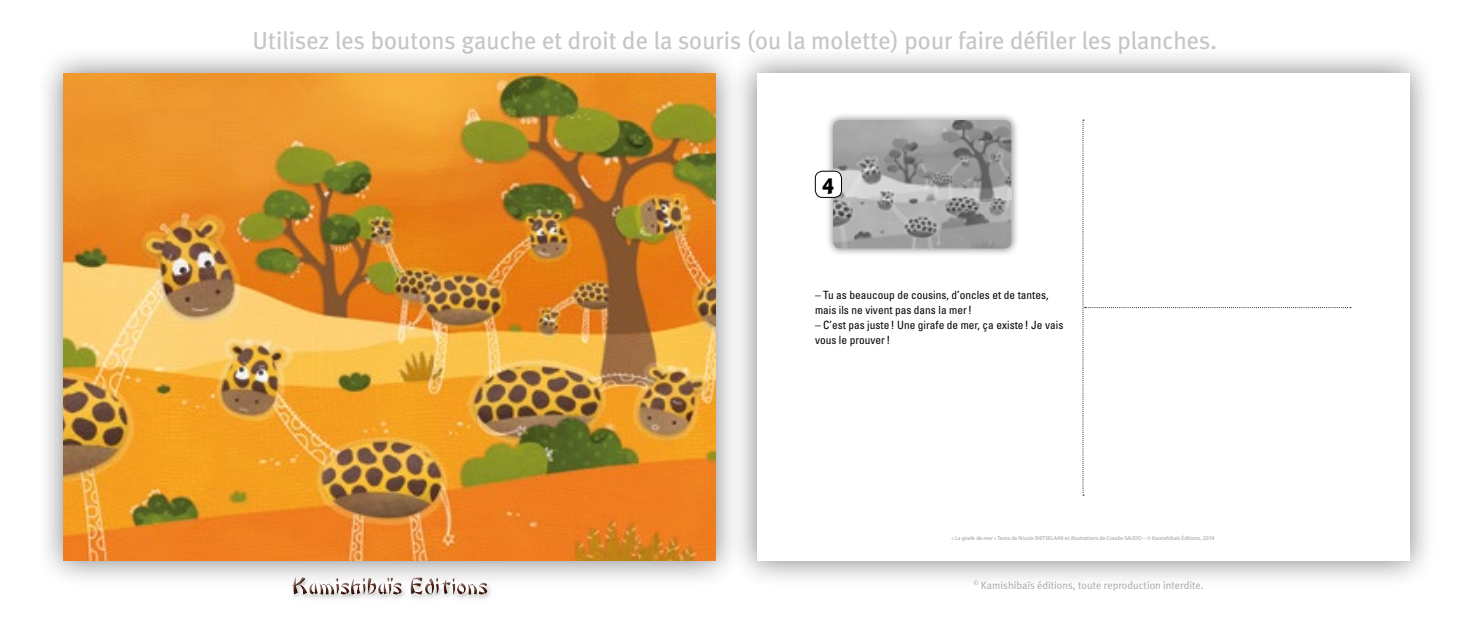
<style>
.page{position:relative;width:1474px;height:621px;background:#fff}
.page>*{position:absolute;margin:0;border:0;box-sizing:border-box;transform-origin:0 0}
.t1{font:24.5px "Meta Plus";color:#c6c6c6}
.t2{font:900 22.05px "Goudy Sans";color:#000}
.t3{font:condensed 11.38px/15px "Univers LT Std";color:#000}
.t4{font:10.5px "Meta Plus";color:#b3b2b2}
.t5{font:5.6px "Myriad Pro";color:#9d9d9c}
</style>
<div class="page">
<div style="left:284px;top:576px;width:216px;height:31px;background:#000;opacity:.75"></div>
<div style="left:729px;top:45px;width:707px;height:543px;background:#000;opacity:.5"></div>
<div style="left:756px;top:73px;width:653px;height:487px;background:#fff"></div>
<svg style="left:1082px;top:120px;width:268px;height:375px"></svg>
<div style="left:825px;top:112px;width:194px;height:144px;background:#000;opacity:.5"></div>
<img style="left:833px;top:120px;width:178px;height:128px">
<div style="left:815px;top:171px;width:26px;height:26px;background:#fff;border-radius:7px"></div>
<div style="left:815px;top:171px;width:26px;height:26px;border:1px solid #000;border-radius:7px"></div>
<svg style="left:1421px;top:566px;width:8px;height:7px"></svg>
<div style="left:35px;top:45px;width:707px;height:543px;background:#000;opacity:.5"></div>
<img style="left:63px;top:73px;width:652px;height:487px">
<svg style="left:720px;top:73px;width:8px;height:4px"></svg>
<svg style="left:720px;top:565px;width:8px;height:7px"></svg>
<h1 class="t1" style="left:252px;top:26px;width:965px">Utilisez les boutons gauche et droit de la souris (ou la molette) pour faire défiler les planches.</h1>
<h2 class="t2" style="left:822px;top:171px;width:13px">4</h2>
<p class="t3" style="left:815px;top:286px;width:235px">– Tu as beaucoup de cousins, d’oncles et de tantes, mais ils ne vivent pas dans la mer!</p>
<p class="t3" style="left:815px;top:317px;width:250px">– C’est pas juste! Une girafe de mer, ça existe ! Je vais vous le prouver!</p>
<p class="t5" style="left:951px;top:534px;width:264px">« La girafe de mer » Texte de Nicole SNITSELAAR et illustrations de Coralie SAUDO – © Kamishibaïs Éditions, 2019</p>
<p class="t4" style="left:973px;top:578px;width:231px"><sup>©</sup> Kamishibaïs éditions, toute reproduction interdite.</p>
</div>
